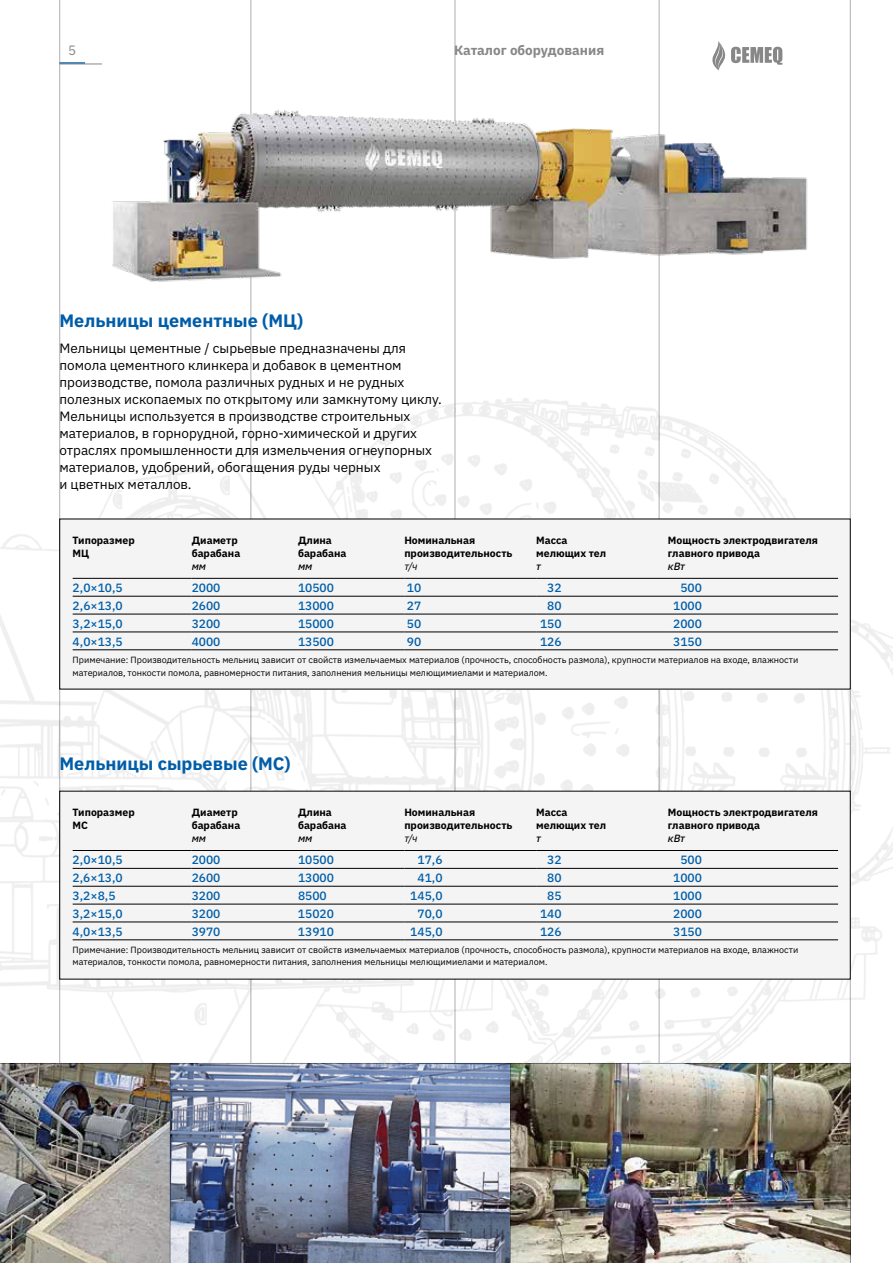
<style>
.page{position:relative;width:893px;height:1263px;background:#fff}
.page>*{position:absolute;margin:0;border:0;box-sizing:border-box;transform-origin:0 0}
.t1{font:700 18px "IBM Plex Sans";color:#005da8}
.t2{font:13.5px/17px "IBM Plex Sans";color:#000}
.t3{font:700 13.5px "IBM Plex Sans";color:#878787}
.t4{font:13.5px "IBM Plex Sans";color:#878787}
.t5{font:500 12px "IBM Plex Sans";color:#005da8}
.t6{font:700 10.5px/12.8px "IBM Plex Sans";color:#000}
.t7{font:italic 500 10.5px "IBM Plex Sans";color:#000}
.t8{font:italic 10.5px "IBM Plex Sans";color:#000}
.t9{font:9px/12.8px "IBM Plex Sans";color:#000}
</style>
<div class="page">
<hr style="left:59px;top:0;width:1px;height:1263px;background:#aeafb2">
<hr style="left:251px;top:0;width:1px;height:1263px;background:#aeafb2">
<hr style="left:455px;top:0;width:1px;height:1263px;background:#aeafb2">
<hr style="left:659px;top:0;width:1px;height:1263px;background:#aeafb2">
<hr style="left:850px;top:0;width:1px;height:1263px;background:#aeafb2">
<hr style="left:60px;top:62px;width:25px;height:2px;background:#005da8">
<hr style="left:60px;top:64px;width:42px;height:1px;background:#878787">
<svg style="left:712px;top:41px;width:70px;height:30px"></svg>
<img style="left:0;top:293px;width:893px;height:769px">
<img style="left:112px;top:102px;width:696px;height:187px">
<div style="left:0;top:1062px;width:172px;height:201px;background:#89b3df;opacity:.2"></div>
<div style="left:169px;top:1062px;width:343px;height:201px;background:#89b3df;opacity:.2"></div>
<div style="left:509px;top:1062px;width:343px;height:201px;background:#89b3df;opacity:.2"></div>
<svg style="left:59px;top:791px;width:792px;height:188px"></svg>
<svg style="left:59px;top:519px;width:792px;height:170px"></svg>
<h2 class="t4" style="left:68px;top:40px;width:10px">5</h2>
<h2 class="t3" style="left:454px;top:40px;width:152px">Каталог оборудования</h2>
<h1 class="t1" style="left:60px;top:307px;width:245px">Мельницы цементные (МЦ)</h1>
<p class="t2" style="left:60px;top:339px;width:384px">Мельницы цементные / сырьевые предназначены для помола цементного клинкера и добавок в цементном производстве, помола различных рудных и не рудных полезных ископаемых по открытому или замкнутому циклу.<br>Мельницы используется в производстве строительных материалов, в горнорудной, горно-химической и других отраслях промышленности для измельчения огнеупорных материалов, удобрений, обогащения руды черных<br>и цветных металлов.</p>
<p class="t6" style="left:73px;top:533px;width:64px">Типоразмер<br>МЦ</p>
<p class="t6" style="left:192px;top:533px;width:50px">Диаметр барабана</p>
<p class="t7" style="left:192px;top:558px;width:16px">мм</p>
<p class="t6" style="left:298px;top:533px;width:50px">Длина барабана</p>
<p class="t7" style="left:298px;top:558px;width:16px">мм</p>
<p class="t6" style="left:404px;top:533px;width:110px">Номинальная производительность</p>
<p class="t8" style="left:404px;top:558px;width:15px">т/ч</p>
<p class="t6" style="left:536px;top:533px;width:72px">Масса мелющих тел</p>
<p class="t7" style="left:536px;top:558px;width:6px">т</p>
<p class="t6" style="left:668px;top:533px;width:151px">Мощность электродвигателя главного привода</p>
<p class="t7" style="left:668px;top:558px;width:19px">кВт</p>
<h3 class="t5" style="left:73px;top:578px;width:52px">2,0×10,5</h3>
<h3 class="t5" style="left:192px;top:578px;width:30px">2000</h3>
<h3 class="t5" style="left:298px;top:578px;width:37px">10500</h3>
<h3 class="t5" style="left:407px;top:578px;width:16px">10</h3>
<h3 class="t5" style="left:547px;top:578px;width:16px">32</h3>
<h3 class="t5" style="left:680px;top:578px;width:23px">500</h3>
<h3 class="t5" style="left:73px;top:596px;width:52px">2,6×13,0</h3>
<h3 class="t5" style="left:192px;top:596px;width:30px">2600</h3>
<h3 class="t5" style="left:298px;top:596px;width:37px">13000</h3>
<h3 class="t5" style="left:407px;top:596px;width:16px">27</h3>
<h3 class="t5" style="left:547px;top:596px;width:16px">80</h3>
<h3 class="t5" style="left:673px;top:596px;width:30px">1000</h3>
<h3 class="t5" style="left:73px;top:614px;width:52px">3,2×15,0</h3>
<h3 class="t5" style="left:192px;top:614px;width:30px">3200</h3>
<h3 class="t5" style="left:298px;top:614px;width:37px">15000</h3>
<h3 class="t5" style="left:407px;top:614px;width:16px">50</h3>
<h3 class="t5" style="left:540px;top:614px;width:23px">150</h3>
<h3 class="t5" style="left:673px;top:614px;width:30px">2000</h3>
<h3 class="t5" style="left:73px;top:632px;width:52px">4,0×13,5</h3>
<h3 class="t5" style="left:192px;top:632px;width:30px">4000</h3>
<h3 class="t5" style="left:298px;top:632px;width:37px">13500</h3>
<h3 class="t5" style="left:407px;top:632px;width:16px">90</h3>
<h3 class="t5" style="left:540px;top:632px;width:23px">126</h3>
<h3 class="t5" style="left:673px;top:632px;width:30px">3150</h3>
<p class="t9" style="left:73px;top:653px;width:727px">Примечание: Производительность мельниц зависит от свойств измельчаемых материалов (прочность, способность размола), крупности материалов на входе, влажности материалов, тонкости помола, равномерности питания, заполнения мельницы мелющимиелами и материалом.</p>
<h1 class="t1" style="left:60px;top:749px;width:233px">Мельницы сырьевые (МС)</h1>
<p class="t6" style="left:73px;top:805px;width:64px">Типоразмер<br>МС</p>
<p class="t6" style="left:192px;top:805px;width:50px">Диаметр барабана</p>
<p class="t7" style="left:192px;top:830px;width:16px">мм</p>
<p class="t6" style="left:298px;top:805px;width:50px">Длина барабана</p>
<p class="t7" style="left:298px;top:830px;width:16px">мм</p>
<p class="t6" style="left:404px;top:805px;width:110px">Номинальная производительность</p>
<p class="t8" style="left:404px;top:830px;width:15px">т/ч</p>
<p class="t6" style="left:536px;top:805px;width:72px">Масса мелющих тел</p>
<p class="t7" style="left:536px;top:830px;width:6px">т</p>
<p class="t6" style="left:668px;top:805px;width:151px">Мощность электродвигателя главного привода</p>
<p class="t7" style="left:668px;top:830px;width:19px">кВт</p>
<h3 class="t5" style="left:73px;top:850px;width:52px">2,0×10,5</h3>
<h3 class="t5" style="left:192px;top:850px;width:30px">2000</h3>
<h3 class="t5" style="left:298px;top:850px;width:37px">10500</h3>
<h3 class="t5" style="left:418px;top:850px;width:27px">17,6</h3>
<h3 class="t5" style="left:547px;top:850px;width:16px">32</h3>
<h3 class="t5" style="left:680px;top:850px;width:23px">500</h3>
<h3 class="t5" style="left:73px;top:868px;width:52px">2,6×13,0</h3>
<h3 class="t5" style="left:192px;top:868px;width:30px">2600</h3>
<h3 class="t5" style="left:298px;top:868px;width:37px">13000</h3>
<h3 class="t5" style="left:417px;top:868px;width:27px">41,0</h3>
<h3 class="t5" style="left:547px;top:868px;width:16px">80</h3>
<h3 class="t5" style="left:673px;top:868px;width:30px">1000</h3>
<h3 class="t5" style="left:73px;top:886px;width:44px">3,2×8,5</h3>
<h3 class="t5" style="left:192px;top:886px;width:30px">3200</h3>
<h3 class="t5" style="left:298px;top:886px;width:30px">8500</h3>
<h3 class="t5" style="left:410px;top:886px;width:34px">145,0</h3>
<h3 class="t5" style="left:547px;top:886px;width:16px">85</h3>
<h3 class="t5" style="left:673px;top:886px;width:30px">1000</h3>
<h3 class="t5" style="left:73px;top:904px;width:52px">3,2×15,0</h3>
<h3 class="t5" style="left:192px;top:904px;width:30px">3200</h3>
<h3 class="t5" style="left:298px;top:904px;width:37px">15020</h3>
<h3 class="t5" style="left:417px;top:904px;width:27px">70,0</h3>
<h3 class="t5" style="left:540px;top:904px;width:23px">140</h3>
<h3 class="t5" style="left:673px;top:904px;width:30px">2000</h3>
<h3 class="t5" style="left:73px;top:922px;width:52px">4,0×13,5</h3>
<h3 class="t5" style="left:192px;top:922px;width:30px">3970</h3>
<h3 class="t5" style="left:298px;top:922px;width:37px">13910</h3>
<h3 class="t5" style="left:410px;top:922px;width:34px">145,0</h3>
<h3 class="t5" style="left:540px;top:922px;width:23px">126</h3>
<h3 class="t5" style="left:673px;top:922px;width:30px">3150</h3>
<p class="t9" style="left:73px;top:942px;width:727px">Примечание: Производительность мельниц зависит от свойств измельчаемых материалов (прочность, способность размола), крупности материалов на входе, влажности материалов, тонкости помола, равномерности питания, заполнения мельницы мелющимиелами и материалом.</p>
</div>
